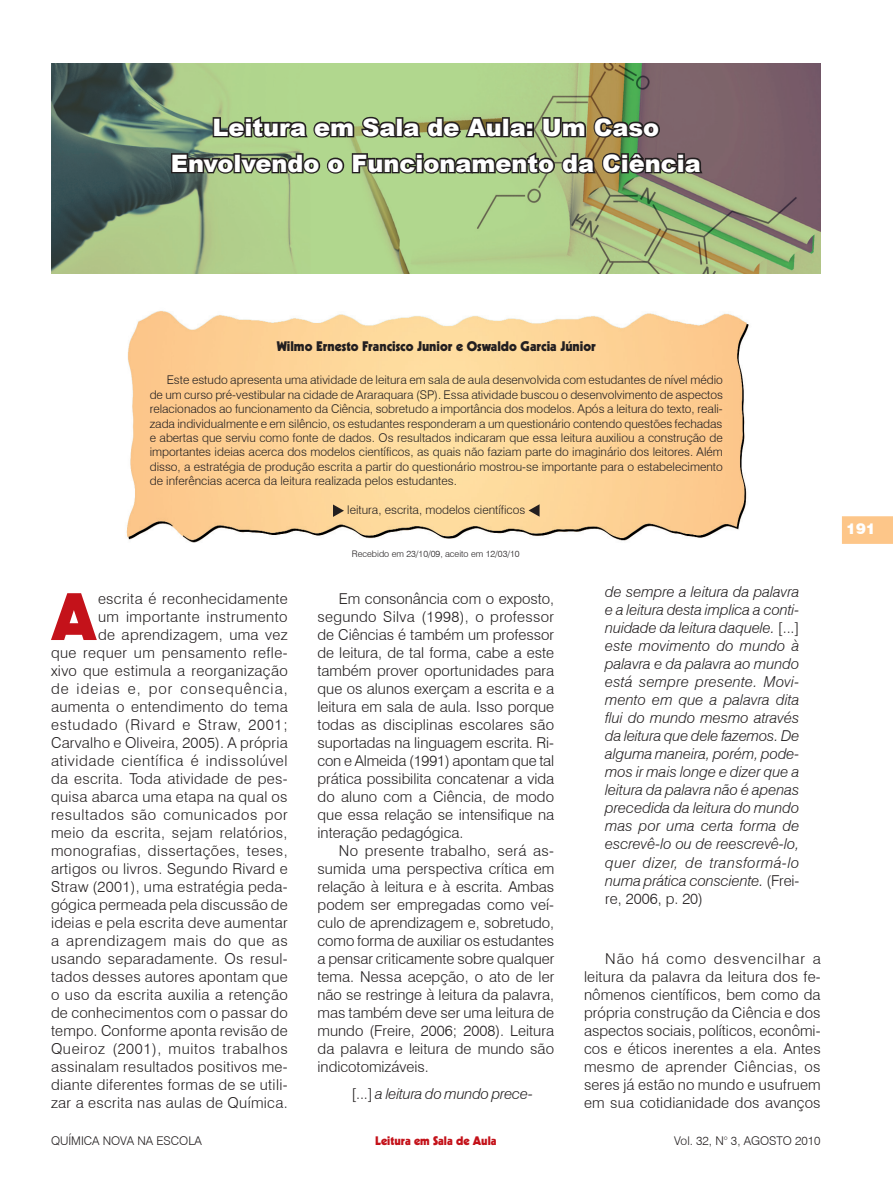
<style>
.page{position:relative;width:893px;height:1191px;background:#fff}
.page>*{position:absolute;margin:0;border:0;box-sizing:border-box;transform-origin:0 0}
.Normal_1º_Parágrafo{font:900 64.95px "Kabel";color:#c4121a}
.Título{font:900 24px/36px "Arial";color:#fff;text-align:center}
.Normal_1º_Parágrafo-2{font:300 15px/18px "Swiss 721 BT";letter-spacing:.02em;color:#231f20;text-align:justify}
.Citacao{font:italic 300 15px/18px "Swiss 721 BT";letter-spacing:-.005em;color:#231f20;text-align:justify}
.t1{font:900 15px "Swiss 721 BT";color:#fff}
.Autores{font:900 13.5px "Kabel";color:#231f20}
.Resumo{font:300 12px/14.4px "Swiss 721 BT";color:#231f20;text-align:justify}
.Keywords{font:300 12px "Swiss 721 BT";color:#231f20}
.Cabeça{font:900 12px "Kabel";color:#c4121a}
.Recebido{font:300 9px "Swiss 721 BT";color:#231f20}
.s1{font-style:normal}
</style>
<div class="page">
<svg style="left:842px;top:516px;width:51px;height:28px"></svg>
<img style="left:51px;top:64px;width:770px;height:210px">
<img style="left:126px;top:311px;width:623px;height:232px">
<svg style="left:333px;top:504px;width:11px;height:13px"></svg>
<svg style="left:529px;top:504px;width:11px;height:13px"></svg>
<svg style="left:211px;top:113px;width:451px;height:27px"></svg>
<svg style="left:169px;top:150px;width:536px;height:27px"></svg>
<p class="Título" style="left:171px;top:108px;width:532px">Leitura em Sala de Aula: Um Caso<br>Envolvendo o Funcionamento da Ciência</p>
<p class="Autores" style="left:277px;top:337px;width:321px">Wilmo Ernesto Francisco Junior e Oswaldo Garcia Júnior</p>
<p class="Resumo" style="left:150px;top:373px;width:575px;text-indent:17px">Este estudo apresenta uma atividade de leitura em sala de aula desenvolvida com estudantes de nível médio de um curso pré-vestibular na cidade de Araraquara (SP). Essa atividade buscou o desenvolvimento de aspectos relacionados ao funcionamento da Ciência, sobretudo a importância dos modelos. Após a leitura do texto, reali&shy;zada individualmente e em silêncio, os estudantes responderam a um questionário contendo questões fechadas e abertas que serviu como fonte de dados. Os resultados indicaram que essa leitura auxiliou a construção de importantes ideias acerca dos modelos científicos, as quais não faziam parte do imaginário dos leitores. Além disso, a estratégia de produção escrita a partir do questionário mostrou-se importante para o estabelecimento de inferências acerca da leitura realizada pelos estudantes.</p>
<p class="Keywords" style="left:347px;top:502px;width:180px">leitura, escrita, modelos científicos</p>
<p class="Recebido" style="left:352px;top:548px;width:169px">Recebido em 23/10/09, aceito em 12/03/10</p>
<p class="Normal_1º_Parágrafo-2" style="left:51px;top:589px;width:238px;text-align:right">escrita é reconhecidamente<br>um importante instrumento<br>de aprendizagem, uma vez<br>que requer um pensamento refle&shy;xivo que estimula a reorganização de ideias e, por consequência, aumenta o entendimento do tema estudado (Rivard e Straw, 2001; Carvalho e Oliveira, 2005). A própria atividade científica é indissolúvel da escrita. Toda atividade de pes&shy;quisa abarca uma etapa na qual os resultados são comunicados por meio da escrita, sejam relatórios, monografias, dissertações, teses, artigos ou livros. Segundo Rivard e Straw (2001), uma estratégia peda&shy;gógica permeada pela discussão de ideias e pela escrita deve aumentar a aprendizagem mais do que as usando separadamente. Os resul&shy;tados desses autores apontam que o uso da escrita auxilia a retenção de conhecimentos com o passar do tempo. Conforme aponta revisão de Queiroz (2001), muitos trabalhos assinalam resultados positivos me&shy;diante diferentes formas de se utili&shy;zar a escrita nas aulas de Química.</p>
<p class="Normal_1º_Parágrafo-2" style="left:317px;top:589px;width:238px;text-indent:21px">Em consonância com o exposto, segundo Silva (1998), o professor de Ciências é também um professor de leitura, de tal forma, cabe a este também prover oportunidades para que os alunos exerçam a escrita e a leitura em sala de aula. Isso porque todas as disciplinas escolares são suportadas na linguagem escrita. Ri&shy;con e Almeida (1991) apontam que tal prática possibilita concatenar a vida do aluno com a Ciência, de modo que essa relação se intensifique na interação pedagógica.</p>
<p class="Normal_1º_Parágrafo" style="left:51px;top:576px;width:47px">A</p>
<p class="Normal_1º_Parágrafo-2" style="left:317px;top:841px;width:238px;text-indent:21px">No presente trabalho, será as&shy;sumida uma perspectiva crítica em relação à leitura e à escrita. Ambas podem ser empregadas como veí&shy;culo de aprendizagem e, sobretudo, como forma de auxiliar os estudantes a pensar criticamente sobre qualquer tema. Nessa acepção, o ato de ler não se restringe à leitura da palavra, mas também deve ser uma leitura de mundo (Freire, 2006; 2008). Leitura da palavra e leitura de mundo são indicotomizáveis.</p>
<p class="Citacao" style="left:351px;top:1084px;width:183px"><span class="s1">[...]</span> a leitura do mundo prece-</p>
<p class="Citacao" style="left:605px;top:583px;width:196px">de sempre a leitura da palavra e a leitura desta implica a conti&shy;nuidade da leitura daquele. <span class="s1">[...] </span>este movimento do mundo à palavra e da palavra ao mundo está sempre presente. Movi&shy;mento em que a palavra dita flui do mundo mesmo através da leitura que dele fazemos. De alguma maneira, porém, pode&shy;mos ir mais longe e dizer que a leitura da palavra não é apenas precedida da leitura do mundo mas por uma certa forma de escrevê-lo ou de reescrevê-lo, quer dizer, de transformá-lo numa prática consciente. <span class="s1">(Frei&shy;re, 2006, p. 20)</span></p>
<p class="Normal_1º_Parágrafo-2" style="left:584px;top:949px;width:238px;text-indent:21px">Não há como desvencilhar a leitura da palavra da leitura dos fe&shy;nômenos científicos, bem como da própria construção da Ciência e dos aspectos sociais, políticos, econômi&shy;cos e éticos inerentes a ela. Antes mesmo de aprender Ciências, os seres já estão no mundo e usufruem em sua cotidianidade dos avanços</p>
<p class="Resumo" style="left:51px;top:1133px;width:152px">QUÍMICA NOVA NA ESCOLA</p>
<p class="Cabeça" style="left:375px;top:1133px;width:123px">Leitura em Sala de Aula</p>
<p class="Resumo" style="left:674px;top:1133px;width:148px">Vol. 32, N° 3, AGOSTO 2010</p>
<p class="t1" style="left:846px;top:519px;width:31px">191</p>
</div>
